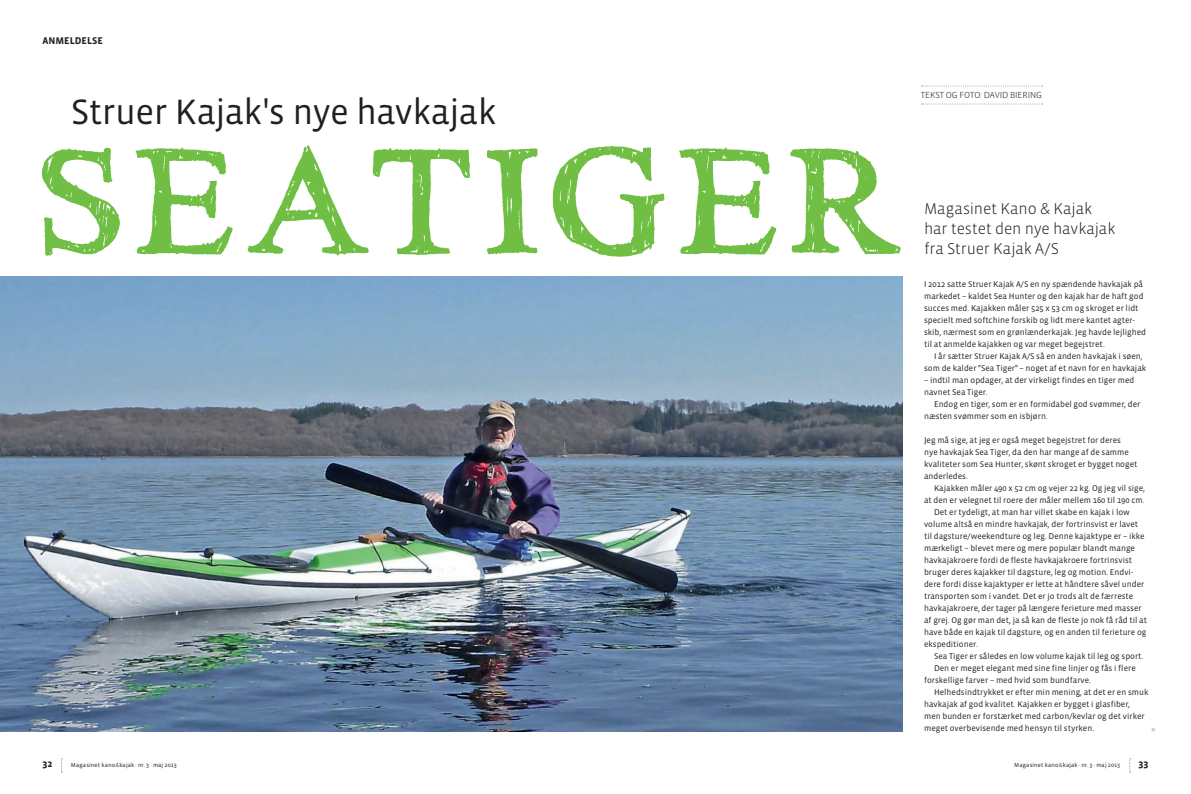
<style>
.page{position:relative;width:1191px;height:794px;background:#fff}
.page>*{position:absolute;margin:0;border:0;box-sizing:border-box;transform-origin:0 0}
.t1{font:160px "Hand Scribble Sketch Times";letter-spacing:.045em;color:#70be44}
.t2{font:36px "Vista Sans OT";letter-spacing:-.015em;color:#231f20}
.manchet{font:300 16px/20px "Vista Sans OT";letter-spacing:-.005em;color:#231f20}
.Pagina_venstre{font:700 10px "Vista Sans OT";color:#231f20}
.byline{font:300 9px "Vista Sans OT";letter-spacing:-.01em;color:#231f20}
.brødtekst__indryk{font:8.5px/12px "Vista Sans OT";color:#231f20}
.brødtekst{font:8.5px/12px "Vista Sans OT";color:#231f20}
.brødtekst__indryk-2{font:8.5px "Vista Sans OT";color:#939598}
.t3{font:6px "Vista Sans OT";letter-spacing:.025em;color:#231f20}
.s1{color:#57585a}
</style>
<div class="page">
<svg style="left:61px;top:758px;width:1px;height:14px"></svg>
<svg style="left:1129px;top:758px;width:1px;height:14px"></svg>
<img style="left:0;top:276px;width:903px;height:455px">
<svg style="left:921px;top:85px;width:121px;height:1px"></svg>
<svg style="left:921px;top:103px;width:121px;height:1px"></svg>
<p class="Pagina_venstre" style="left:43px;top:35px;width:62px">ANMELDELSE</p>
<p class="t2" style="left:71px;top:93px;width:427px">Struer Kajak's nye havkajak</p>
<p class="t1" style="left:37px;top:94px;width:864px">SEATIGER</p>
<p class="byline" style="left:921px;top:90px;width:123px">TEKST OG FOTO: DAVID BIERING</p>
<p class="manchet" style="left:924px;top:199px;width:193px">Magasinet Kano &amp; Kajak har testet den nye havkajak fra Struer Kajak A/S</p>
<p class="brødtekst" style="left:924px;top:278px;width:223px">I 2012 satte Struer Kajak A/S en ny spændende havkajak på markedet – kaldet Sea Hunter og den kajak har de haft god succes med. Kajakken måler 525 x 53 cm og skroget er lidt specielt med softchine forskib og lidt mere kantet agter&shy;skib, nærmest som en grønlænderkajak. Jeg havde lejlighed til at anmelde kajakken og var meget begejstret.</p>
<p class="brødtekst__indryk" style="left:924px;top:350px;width:224px;text-indent:10px">I år sætter Struer Kajak A/S så en anden havkajak i søen, som de kalder "Sea Tiger" – noget af et navn for en havkajak</p>
<p class="brødtekst__indryk" style="left:924px;top:374px;width:212px">– indtil man opdager, at der virkeligt findes en tiger med navnet Sea Tiger.</p>
<p class="brødtekst__indryk" style="left:924px;top:398px;width:218px;text-indent:10px">Endog en tiger, som er en formidabel god svømmer, der næsten svømmer som en isbjørn.</p>
<p class="brødtekst" style="left:924px;top:434px;width:215px">Jeg må sige, at jeg er også meget begejstret for deres<br>nye havkajak Sea Tiger, da den har mange af de samme kvaliteter som Sea Hunter, skønt skroget er bygget noget anderledes.</p>
<p class="brødtekst__indryk" style="left:924px;top:482px;width:222px;text-align:right">Kajakken måler 490 x 52 cm og vejer 22 kg. Og jeg vil sige,<br>at den er velegnet til roere der måler mellem 160 til 190 cm.</p>
<p class="brødtekst__indryk" style="left:924px;top:506px;width:224px;text-indent:10px">Det er tydeligt, at man har villet skabe en kajak i low volume altså en mindre havkajak, der fortrinsvist er lavet til dagsture/weekendture og leg. Denne kajaktype er – ikke mærkeligt – blevet mere og mere populær blandt mange havkajakroere fordi de fleste havkajakroere fortrinsvist bruger deres kajakker til dagsture, leg og motion. Endvi&shy;dere fordi disse kajaktyper er lette at håndtere såvel under transporten som i vandet. Det er jo trods alt de færreste havkajakroere, der tager på længere ferieture med masser af grej. Og gør man det, ja så kan de fleste jo nok få råd til at have både en kajak til dagsture, og en anden til ferieture og ekspeditioner.</p>
<p class="brødtekst__indryk" style="left:934px;top:650px;width:211px">Sea Tiger er således en low volume kajak til leg og sport.</p>
<p class="brødtekst__indryk" style="left:924px;top:662px;width:213px;text-indent:10px">Den er meget elegant med sine fine linjer og fås i flere forskellige farver – med hvid som bundfarve.</p>
<p class="brødtekst__indryk" style="left:924px;top:686px;width:226px;text-indent:10px">Helhedsindtrykket er efter min mening, at det er en smuk havkajak af god kvalitet. Kajakken er bygget i glasfiber, men bunden er forstærket med carbon/kevlar og det virker meget overbevisende med hensyn til styrken.</p>
<p class="brødtekst__indryk-2" style="left:1151px;top:724px;width:6px">»</p>
<p class="Pagina_venstre" style="left:43px;top:759px;width:11px">32</p>
<p class="t3" style="left:71px;top:762px;width:107px">Magasinet kano<span class="s1">&amp;</span>kajak · nr. 3 · maj 2013</p>
<p class="t3" style="left:1014px;top:762px;width:107px">Magasinet kano<span class="s1">&amp;</span>kajak · nr. 3 · maj 2013</p>
<p class="Pagina_venstre" style="left:1138px;top:759px;width:11px">33</p>
</div>
